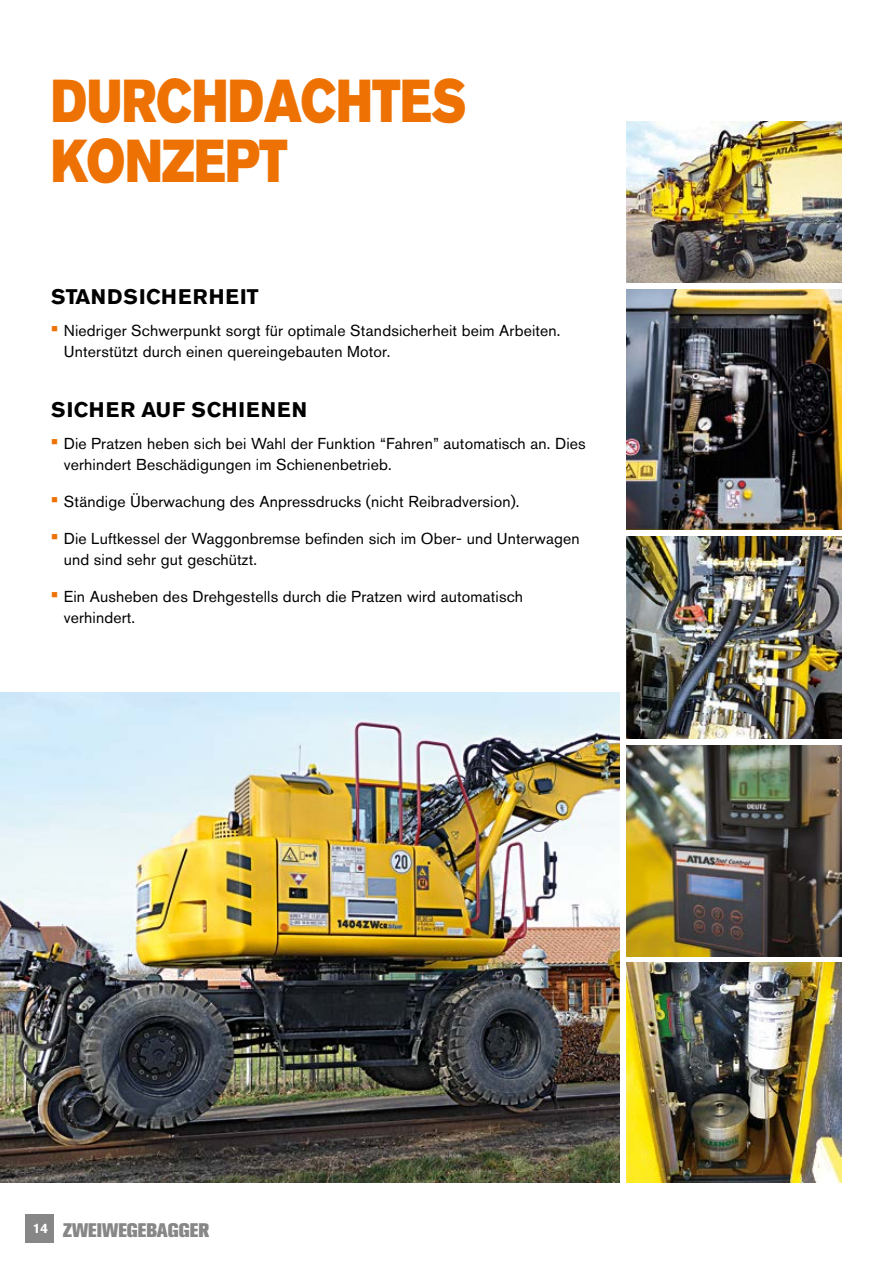
<style>
.page{position:relative;width:893px;height:1263px;background:#fff}
.page>*{position:absolute;margin:0;border:0;box-sizing:border-box;transform-origin:0 0}
.t1{font:60px/60px "Akzidenz Grotesk BQ Super";color:#ee7203;scale:.8 1}
.t2{font:700 21px "Akzidenz Grotesk Pro";letter-spacing:.05em;color:#000}
.t3{font:800 19.5px "Akzidenz Grotesk BQ";color:#878787}
.t4{font:15.75px/21px "Akzidenz Grotesk Pro";letter-spacing:.01em;color:#000}
.s1{font-weight:700;font-size:21px;color:#ee7203}
</style>
<div class="page">
<img style="left:627px;top:122px;width:215px;height:160px">
<img style="left:627px;top:289px;width:215px;height:240px">
<img style="left:627px;top:537px;width:215px;height:202px">
<img style="left:627px;top:745px;width:215px;height:211px">
<img style="left:627px;top:963px;width:215px;height:219px">
<img style="left:0;top:692px;width:619px;height:490px">
<div style="left:26px;top:1215px;width:28px;height:28px;background:#878787"></div>
<h1 class="t1" style="left:51px;top:71px;width:521px">DURCHDACHTES<br>KONZEPT</h1>
<h2 class="t2" style="left:51px;top:283px;width:209px">STANDSICHERHEIT</h2>
<p class="t4" style="left:64px;top:320px;width:498px;text-indent:-13px"><span class="s1">•</span> Niedriger Schwerpunkt sorgt für optimale Standsicherheit beim Arbeiten.<br>Unterstützt durch einen quereingebauten Motor.</p>
<h2 class="t2" style="left:51px;top:396px;width:258px">SICHER AUF SCHIENEN</h2>
<p class="t4" style="left:64px;top:433px;width:523px;text-indent:-13px"><span class="s1">•</span> Die Pratzen heben sich bei Wahl der Funktion “Fahren” automatisch an. Dies verhindert Beschädigungen im Schienenbetrieb.</p>
<p class="t4" style="left:51px;top:491px;width:470px"><span class="s1">•</span> Ständige Überwachung des Anpressdrucks (nicht Reibradversion).</p>
<p class="t4" style="left:64px;top:528px;width:517px;text-indent:-13px"><span class="s1">•</span> Die Luftkessel der Waggonbremse befinden sich im Ober- und Unterwagen und sind sehr gut geschützt.</p>
<p class="t4" style="left:64px;top:586px;width:461px;text-indent:-13px"><span class="s1">•</span> Ein Ausheben des Drehgestells durch die Pratzen wird automatisch verhindert.</p>
<p class="t3" style="left:33px;top:1219px;width:178px"><sup>14</sup> ZWEIWEGEBAGGER</p>
</div>
